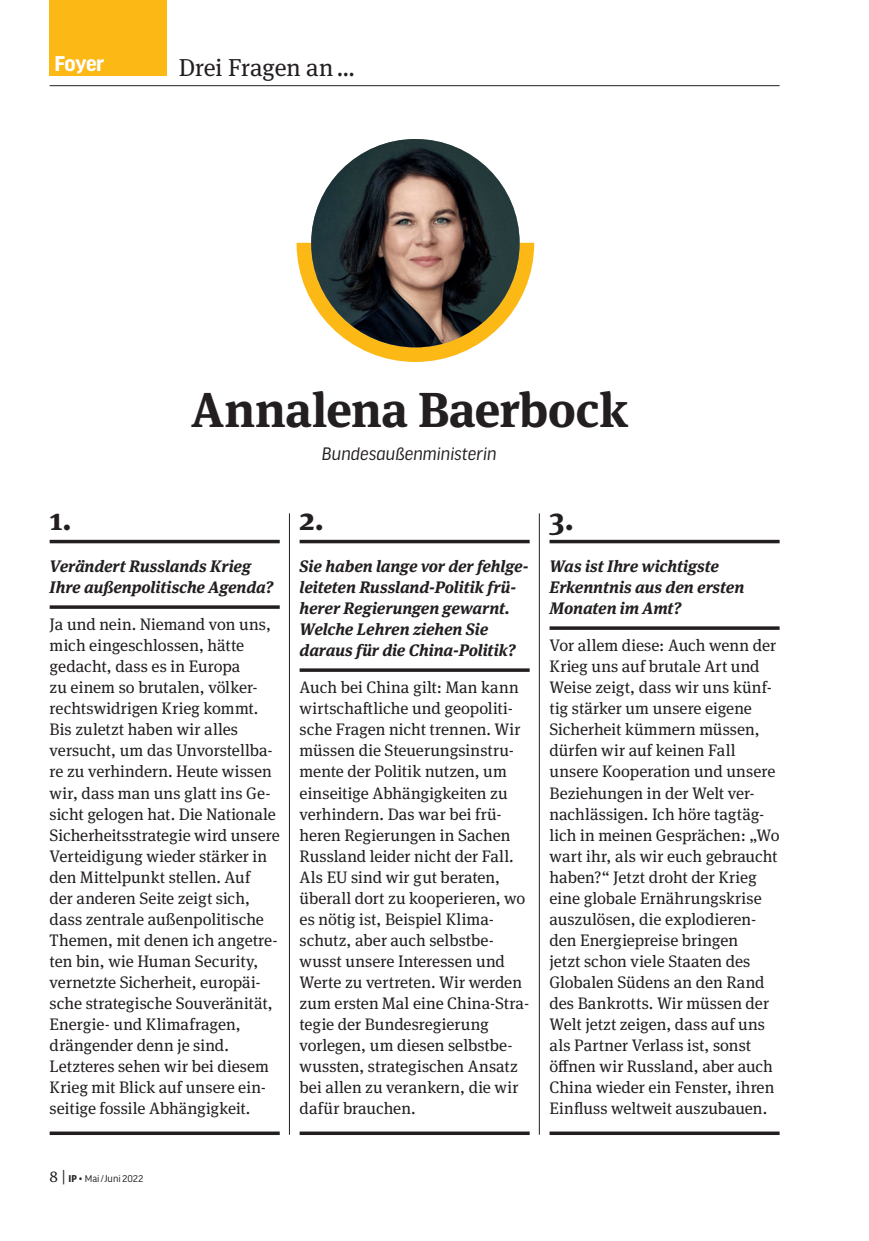
<style>
.page{position:relative;width:869px;height:1241px;background:#fff}
.page>*{position:absolute;margin:0;border:0;box-sizing:border-box;transform-origin:0 0}
.t1{font:700 49px "Meta Serif Pro";letter-spacing:-.01em;color:#231f20}
.t2{font:700 31.5px "Meta Serif Pro";color:#231f20}
.t3{font:24.5px "Meta Serif Pro";letter-spacing:-.005em;color:#231f20}
.t4{font:700 22.75px "Good Headline Pro";letter-spacing:-.03em;color:#fff}
.t5{font:italic 19.25px "Good Headline Pro";letter-spacing:-.01em;color:#231f20}
.t6{font:16.62px/21px "Meta Serif Pro";color:#231f20}
.t7{font:italic 700 16.62px/21px "Meta Serif Pro";letter-spacing:-.005em;color:#231f20}
.t8{font:10.5px "Good Headline Pro";color:#231f20}
.s1{font-family:"Meta Serif Pro";font-size:15.75px}
.s2{font-weight:700}
</style>
<div class="page">
<div style="left:50px;top:0;width:117px;height:76px;background:#fcb814"></div>
<hr style="left:50px;top:85px;width:729px;height:1px;background:#231f20">
<hr style="left:289px;top:513px;width:1px;height:621px;background:#231f20">
<hr style="left:538px;top:513px;width:1px;height:621px;background:#231f20">
<hr style="left:50px;top:1131px;width:229px;height:3px;background:#231f20">
<hr style="left:299px;top:1131px;width:230px;height:3px;background:#231f20">
<hr style="left:549px;top:1131px;width:230px;height:3px;background:#231f20">
<svg style="left:296px;top:243px;width:238px;height:119px"></svg>
<img style="left:311px;top:139px;width:208px;height:208px;border-radius:104px">
<svg style="left:549px;top:539px;width:230px;height:4px"></svg>
<hr style="left:549px;top:626px;width:230px;height:3px;background:#231f20">
<svg style="left:50px;top:539px;width:229px;height:4px"></svg>
<hr style="left:50px;top:605px;width:229px;height:3px;background:#231f20">
<svg style="left:299px;top:539px;width:230px;height:4px"></svg>
<hr style="left:299px;top:668px;width:230px;height:3px;background:#231f20">
<h3 class="t4" style="left:55px;top:53px;width:51px">Foyer</h3>
<h3 class="t3" style="left:179px;top:49px;width:178px">Drei Fragen an…</h3>
<h1 class="t1" style="left:191px;top:370px;width:438px">Annalena Baerbock</h1>
<p class="t5" style="left:322px;top:444px;width:176px">Bundesaußenministerin</p>
<h2 class="t2" style="left:50px;top:493px;width:23px">1.</h2>
<p class="t7" style="left:50px;top:554px;width:225px">Verändert Russlands Krieg<br>Ihre außenpolitische Agenda?</p>
<p class="t6" style="left:50px;top:613px;width:231px">Ja und nein. Niemand von uns, mich eingeschlossen, hätte gedacht, dass es in Europa<br>zu einem so brutalen, völker&shy;rechtswidrigen Krieg kommt.<br>Bis zuletzt haben wir alles versucht, um das Unvorstellba&shy;re zu verhindern. Heute wissen wir, dass man uns glatt ins Ge&shy;sicht gelogen hat. Die Nationale<br>Sicherheitsstrategie wird unsere<br>Verteidigung wieder stärker in den Mittelpunkt stellen. Auf<br>der anderen Seite zeigt sich, dass zentrale außenpolitische<br>Themen, mit denen ich angetre&shy;ten bin, wie Human Security, vernetzte Sicherheit, europäi&shy;sche strategische Souveränität,<br>Energie- und Klimafragen, drängender denn je sind.<br>Letzteres sehen wir bei diesem<br>Krieg mit Blick auf unsere ein&shy;seitige fossile Abhängigkeit.</p>
<h2 class="t2" style="left:299px;top:493px;width:26px">2.</h2>
<p class="t7" style="left:299px;top:554px;width:230px">Sie haben lange vor der fehlge&shy;leiteten Russland-Politik frü&shy;herer Regierungen gewarnt.<br>Welche Lehren ziehen Sie daraus für die China-Politik?</p>
<p class="t6" style="left:299px;top:676px;width:231px">Auch bei China gilt: Man kann wirtschaftliche und geopoliti&shy;sche Fragen nicht trennen. Wir müssen die Steuerungsinstru&shy;mente der Politik nutzen, um einseitige Abhängigkeiten zu verhindern. Das war bei frü&shy;heren Regierungen in Sachen<br>Russland leider nicht der Fall.<br>Als EU sind wir gut beraten, überall dort zu kooperieren, wo es nötig ist, Beispiel Klima&shy;schutz, aber auch selbstbe&shy;wusst unsere Interessen und<br>Werte zu vertreten. Wir werden zum ersten Mal eine China-Stra&shy;tegie der Bundesregierung vorlegen, um diesen selbstbe&shy;wussten, strategischen Ansatz bei allen zu verankern, die wir dafür brauchen.</p>
<h2 class="t2" style="left:549px;top:493px;width:26px">3.</h2>
<p class="t7" style="left:549px;top:554px;width:196px">Was ist Ihre wichtigste<br>Erkenntnis aus den ersten<br>Monaten im Amt?</p>
<p class="t6" style="left:549px;top:634px;width:231px">Vor allem diese: Auch wenn der<br>Krieg uns auf brutale Art und<br>Weise zeigt, dass wir uns künf&shy;tig stärker um unsere eigene<br>Sicherheit kümmern müssen, dürfen wir auf keinen Fall unsere Kooperation und unsere<br>Beziehungen in der Welt ver&shy;nachlässigen. Ich höre tagtäg&shy;lich in meinen Gesprächen: „Wo wart ihr, als wir euch gebraucht haben?“ Jetzt droht der Krieg eine globale Ernährungskrise auszulösen, die explodieren&shy;den Energiepreise bringen<br>jetzt schon viele Staaten des<br>Globalen Südens an den Rand des Bankrotts. Wir müssen der<br>Welt jetzt zeigen, dass auf uns als Partner Verlass ist, sonst öffnen wir Russland, aber auch<br>China wieder ein Fenster, ihren<br>Einfluss weltweit auszubauen.</p>
<p class="t8" style="left:50px;top:1173px;width:95px"><span class="s1">8 |</span> <span class="s2">IP</span> • Mai/Juni 2022</p>
</div>
